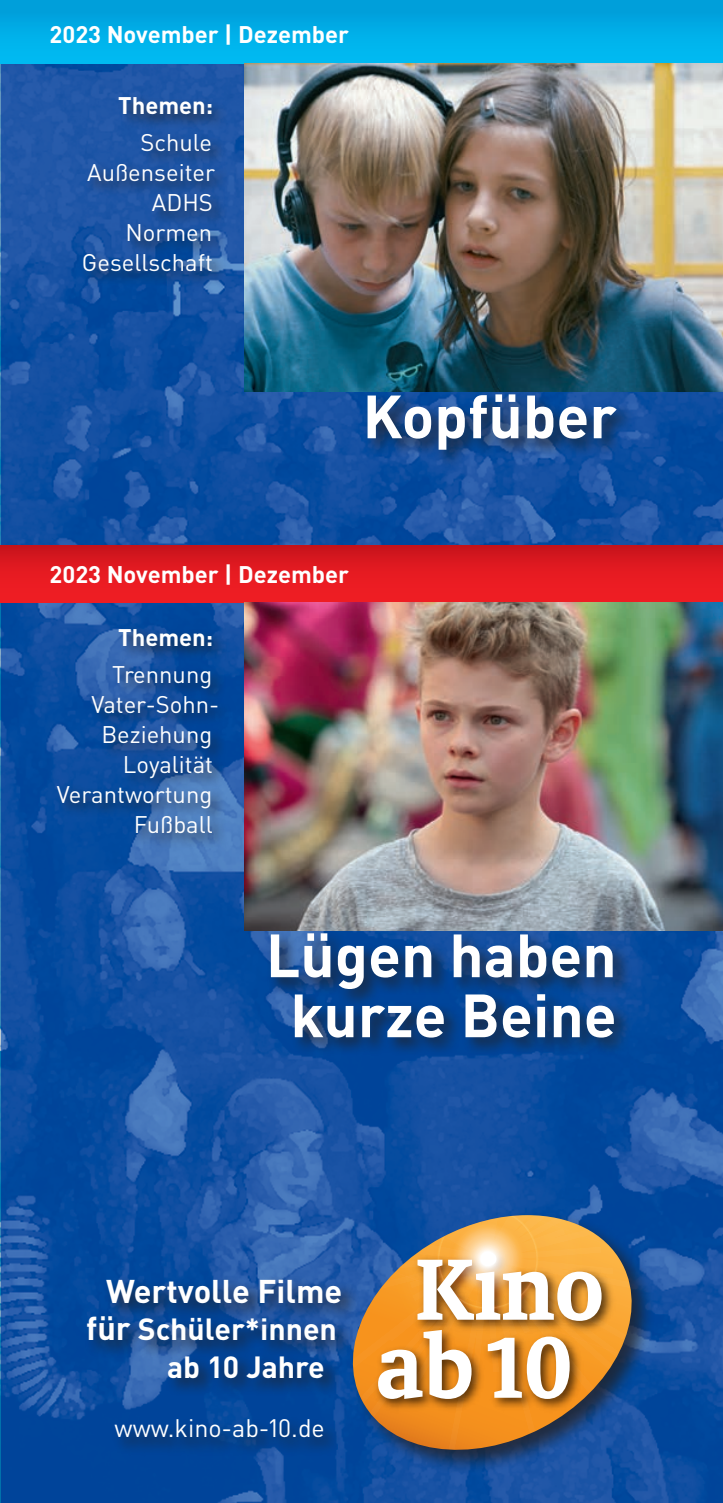
<style>
.page{position:relative;width:723px;height:1503px;background:#fff}
.page>*{position:absolute;margin:0;border:0;box-sizing:border-box;transform-origin:0 0}
.t1{font:700 60px/60px "DIN Pro";color:#fff;text-align:center}
.t2{font:700 32.5px "DIN Pro";color:#fff}
.t3{font:700 30.25px/37.5px "DIN Pro";color:#fff}
.t4{font:25px "DIN Pro";color:#fff}
.t5{font:23.75px/30px "DIN Pro";color:#fff;text-align:right}
.t6{font:700 23.75px "DIN Pro";color:#fff}
.s1{font-size:32.5px}
</style>
<div class="page">
<img style="left:0;top:64px;width:723px;height:1438px">
<div style="left:0;top:0;width:723px;height:64px;background:linear-gradient(to right,#00ade6,#00ade6)"></div>
<div style="left:0;top:546px;width:723px;height:56px;background:linear-gradient(to bottom,#ce151d,#f51f24)"></div>
<div style="left:81px;top:93px;width:149px;height:194px;background:#231f20;opacity:.75"></div>
<div style="left:54px;top:625px;width:179px;height:224px;background:#231f20;opacity:.75"></div>
<div style="left:84px;top:1275px;width:276px;height:122px;background:#231f20;opacity:.75"></div>
<div style="left:111px;top:1415px;width:231px;height:41px;background:#231f20;opacity:.75"></div>
<div style="left:350px;top:1212px;width:305px;height:261px;background:#231f20;opacity:.75"></div>
<svg style="left:335px;top:1215px;width:316px;height:250px;background:#9b8770"></svg>
<img style="left:244px;top:64px;width:479px;height:328px">
<img style="left:244px;top:602px;width:479px;height:328px">
<div style="left:364px;top:390px;width:271px;height:79px;background:#231f20;opacity:.75"></div>
<div style="left:267px;top:929px;width:366px;height:127px;background:#231f20;opacity:.75"></div>
<p class="t6" style="left:50px;top:16px;width:301px">2023 November | Dezember</p>
<p class="t6" style="left:118px;top:87px;width:96px">Themen:</p>
<p class="t5" style="left:82px;top:126px;width:135px">Schule<br>Außenseiter<br>ADHS<br>Normen<br>Gesellschaft</p>
<h1 class="t1" style="left:362px;top:383px;width:256px">Kopfüber</h1>
<p class="t6" style="left:50px;top:556px;width:301px">2023 November | Dezember</p>
<p class="t6" style="left:118px;top:618px;width:96px">Themen:</p>
<p class="t5" style="left:57px;top:657px;width:164px">Trennung<br>Vater-Sohn-<br>Beziehung<br>Loyalität<br>Verantwortung<br>Fußball</p>
<h1 class="t1" style="left:266px;top:921px;width:352px">Lügen haben kurze Beine</h1>
<h2 class="t2" style="left:106px;top:1265px;width:238px">Wertvolle Filme</h2>
<p class="t3" style="left:167px;top:1308px;width:171px;text-indent:-81px"><span class="s1">für</span> Schüler*innen ab 10 Jahre</p>
<p class="t4" style="left:115px;top:1408px;width:212px">www.kino-ab-10.de</p>
</div>
